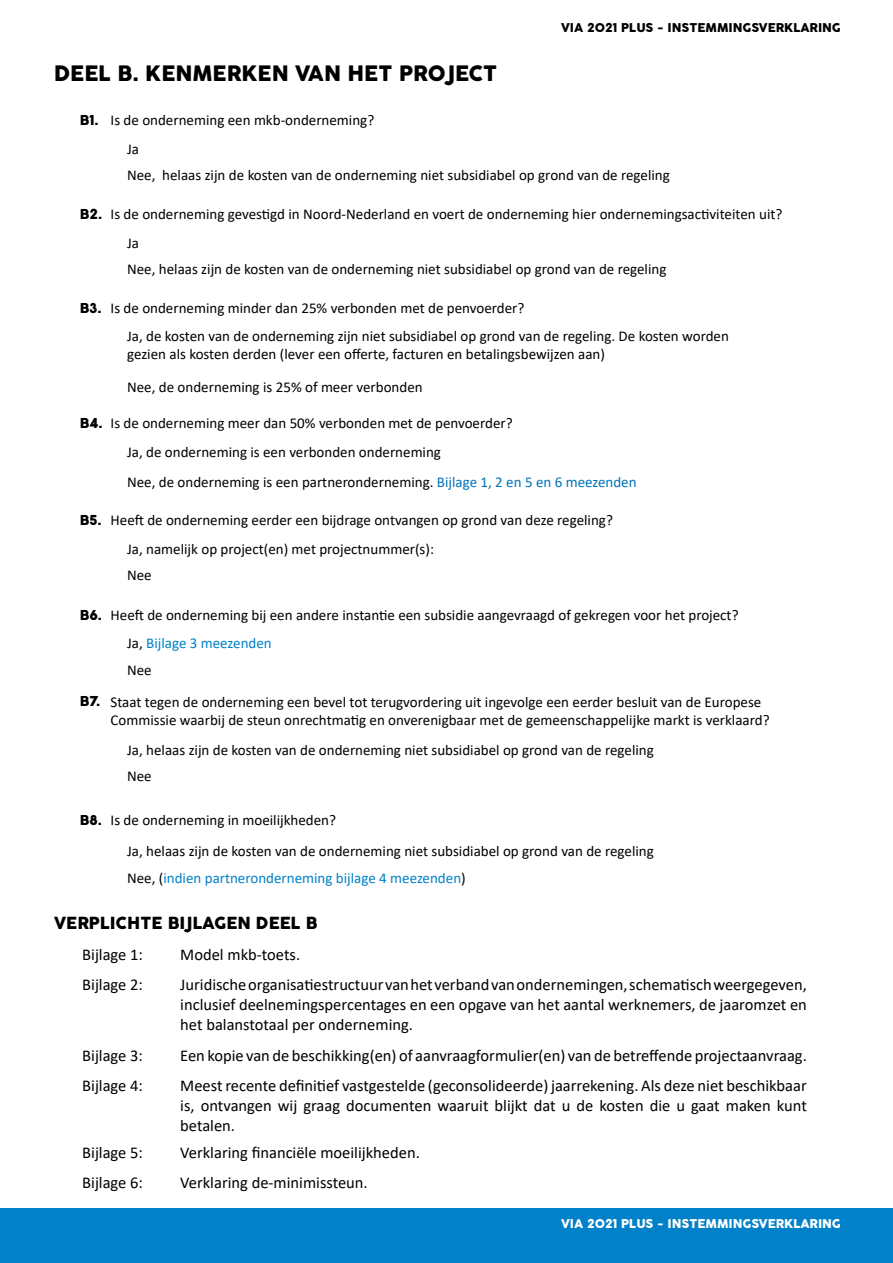
<style>
.page{position:relative;width:893px;height:1263px;background:#fff}
.page>*{position:absolute;margin:0;border:0;box-sizing:border-box;transform-origin:0 0}
.t1{font:21px "Cocogoose Pro";color:#000}
.t2{font:16.5px/19.8px "Calibri";color:#000;text-align:justify}
.t3{font:16.5px "Cocogoose Pro";color:#000}
.Paragraaf{font:15px/18px "Calibri";color:#000}
.t4{font:15px "Calibri";color:#0081c9}
.t5{font:13.5px "Cocogoose Pro";color:#000}
.t6{font:12px "Cocogoose Pro";color:#000}
.t7{font:12px "Cocogoose Pro";color:#fff}
.s1{color:#0074b8}
.s2{color:#000}
</style>
<div class="page">
<div style="left:0;top:1209px;width:893px;height:54px;background:#0081c9"></div>
<p class="t1" style="left:54px;top:59px;width:445px">DEEL B. KENMERKEN VAN HET PROJECT</p>
<p class="t5" style="left:80px;top:111px;width:20px">B1.</p>
<p class="Paragraaf" style="left:111px;top:111px;width:265px">Is de onderneming een mkb-onderneming?</p>
<p class="Paragraaf" style="left:127px;top:139px;width:13px">Ja</p>
<p class="t6" style="left:561px;top:19px;width:281px">VIA 2021 PLUS - INSTEMMINGSVERKLARING</p>
<p class="Paragraaf" style="left:127px;top:166px;width:544px">Nee, helaas zijn de kosten van de onderneming niet subsidiabel op grond van de regeling</p>
<p class="t5" style="left:80px;top:205px;width:24px">B2.</p>
<p class="Paragraaf" style="left:111px;top:205px;width:673px">Is de onderneming gevestigd in Noord-Nederland en voert de onderneming hier ondernemingsactiviteiten uit?</p>
<p class="Paragraaf" style="left:127px;top:233px;width:13px">Ja</p>
<p class="Paragraaf" style="left:127px;top:260px;width:541px">Nee, helaas zijn de kosten van de onderneming niet subsidiabel op grond van de regeling</p>
<p class="t5" style="left:80px;top:298px;width:23px">B3.</p>
<p class="Paragraaf" style="left:111px;top:298px;width:415px">Is de onderneming minder dan 25% verbonden met de penvoerder?</p>
<p class="Paragraaf" style="left:127px;top:327px;width:603px">Ja, de kosten van de onderneming zijn niet subsidiabel op grond van de regeling. De kosten worden gezien als kosten derden (lever een offerte, facturen en betalingsbewijzen aan)</p>
<p class="Paragraaf" style="left:127px;top:378px;width:297px">Nee, de onderneming is 25% of meer verbonden</p>
<p class="t5" style="left:80px;top:414px;width:24px">B4.</p>
<p class="Paragraaf" style="left:111px;top:414px;width:404px">Is de onderneming meer dan 50% verbonden met de penvoerder?</p>
<p class="Paragraaf" style="left:127px;top:442px;width:315px">Ja, de onderneming is een verbonden onderneming</p>
<p class="Paragraaf" style="left:127px;top:473px;width:511px">Nee, de onderneming is een partneronderneming. <span class="s1">Bijlage 1, 2 en 5 en 6 meezenden</span></p>
<p class="t5" style="left:80px;top:511px;width:23px">B5.</p>
<p class="Paragraaf" style="left:111px;top:511px;width:504px">Heeft de onderneming eerder een bijdrage ontvangen op grond van deze regeling?</p>
<p class="Paragraaf" style="left:127px;top:539px;width:308px">Ja, namelijk op project(en) met projectnummer(s):</p>
<p class="Paragraaf" style="left:127px;top:566px;width:26px">Nee</p>
<p class="t5" style="left:80px;top:605px;width:23px">B6.</p>
<p class="t5" style="left:80px;top:692px;width:22px">B7.</p>
<p class="Paragraaf" style="left:111px;top:605px;width:630px">Heeft de onderneming bij een andere instantie een subsidie aangevraagd of gekregen voor het project?</p>
<p class="t4" style="left:127px;top:633px;width:146px"><span class="s2">Ja,</span> Bijlage 3 meezenden</p>
<p class="Paragraaf" style="left:127px;top:661px;width:26px">Nee</p>
<p class="Paragraaf" style="left:111px;top:692px;width:660px">Staat tegen de onderneming een bevel tot terugvordering uit ingevolge een eerder besluit van de Europese<br>Commissie waarbij de steun onrechtmatig en onverenigbaar met de gemeenschappelijke markt is verklaard?</p>
<p class="Paragraaf" style="left:127px;top:740px;width:528px">Ja, helaas zijn de kosten van de onderneming niet subsidiabel op grond van de regeling</p>
<p class="Paragraaf" style="left:127px;top:767px;width:26px">Nee</p>
<p class="t5" style="left:80px;top:811px;width:24px">B8.</p>
<p class="Paragraaf" style="left:111px;top:810px;width:227px">Is de onderneming in moeilijkheden?</p>
<p class="Paragraaf" style="left:127px;top:842px;width:528px">Ja, helaas zijn de kosten van de onderneming niet subsidiabel op grond van de regeling</p>
<p class="t4" style="left:127px;top:868px;width:340px"><span class="s2">Nee, (</span>indien partneronderneming bijlage 4 meezenden<span class="s2">)</span></p>
<p class="t3" style="left:54px;top:911px;width:265px">VERPLICHTE BIJLAGEN DEEL B</p>
<p class="t2" style="left:180px;top:945px;width:121px">Model mkb-toets.</p>
<p class="t2" style="left:180px;top:974px;width:628px">Juridische organisatiestructuur van het verband van ondernemingen, schematisch weergegeven, inclusief deelnemingspercentages en een opgave van het aantal werknemers, de jaaromzet en het balanstotaal per onderneming.</p>
<p class="t2" style="left:82px;top:945px;width:62px">Bijlage 1:</p>
<p class="t2" style="left:82px;top:974px;width:62px">Bijlage 2:</p>
<p class="t2" style="left:82px;top:1045px;width:62px">Bijlage 3:</p>
<p class="t2" style="left:180px;top:1045px;width:628px">Een kopie van de beschikking(en) of aanvraagformulier(en) van de betreffende projectaanvraag.</p>
<p class="t2" style="left:82px;top:1075px;width:62px">Bijlage 4:</p>
<p class="t2" style="left:82px;top:1142px;width:62px">Bijlage 5:</p>
<p class="t2" style="left:180px;top:1075px;width:628px">Meest recente definitief vastgestelde (geconsolideerde) jaarrekening. Als deze niet beschikbaar is, ontvangen wij graag documenten waaruit blijkt dat u de kosten die u gaat maken kunt betalen.</p>
<p class="t2" style="left:180px;top:1142px;width:241px">Verklaring financiële moeilijkheden.</p>
<p class="t2" style="left:82px;top:1172px;width:62px">Bijlage 6:</p>
<p class="t2" style="left:180px;top:1172px;width:189px">Verklaring de-minimissteun.</p>
<p class="t7" style="left:561px;top:1216px;width:281px">VIA 2021 PLUS - INSTEMMINGSVERKLARING</p>
</div>
